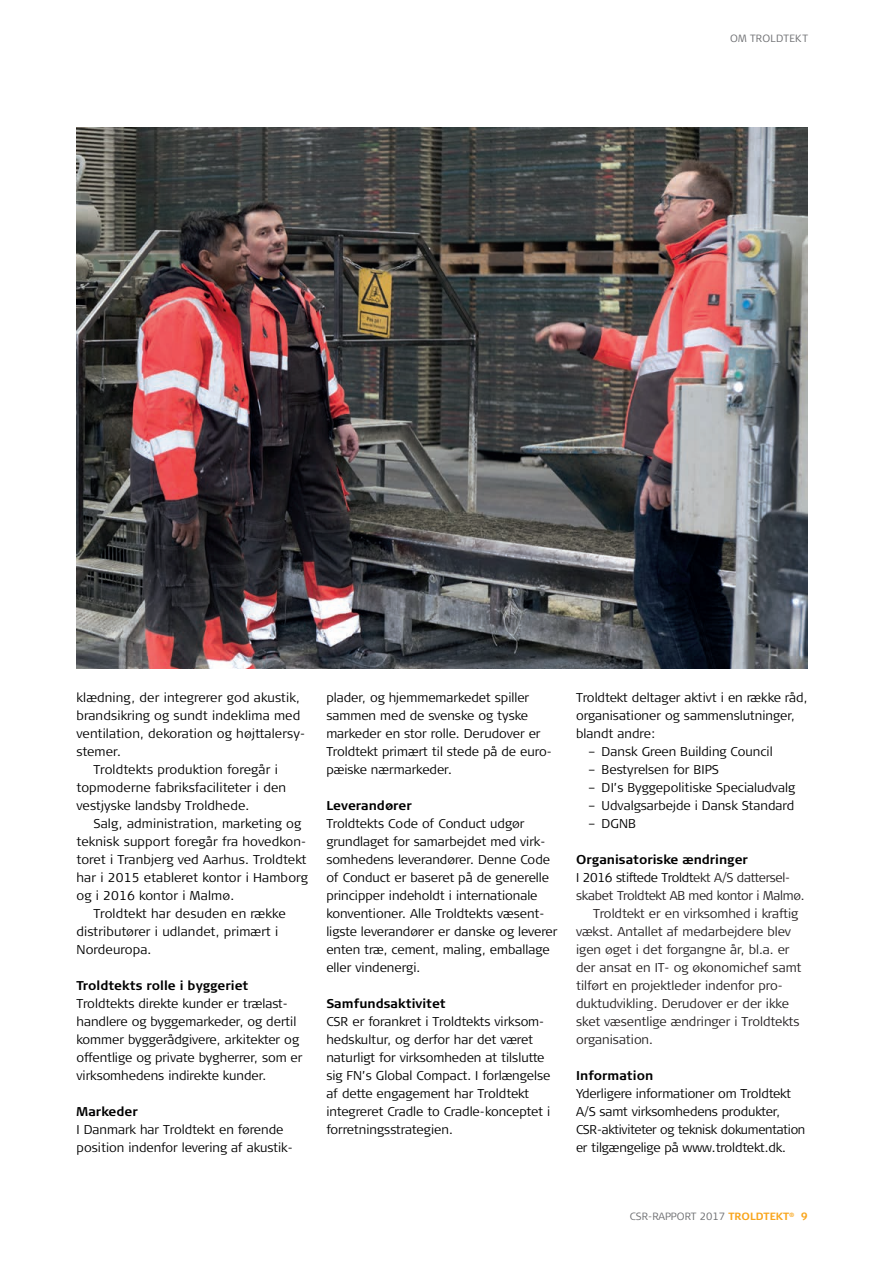
<style>
.page{position:relative;width:893px;height:1263px;background:#fff}
.page>*{position:absolute;margin:0;border:0;box-sizing:border-box;transform-origin:0 0}
.t1{font:300 12.75px/18px "Signa Column";color:#000001}
.t2{font:300 12.75px "Signa Column";color:#231f20}
.t3{font:300 12.75px/18px "Signa Column";letter-spacing:-.02em;color:#000001}
.t4{font:700 12.75px "Signa Column";color:#000001}
.t5{font:300 12.75px "Signa Column";letter-spacing:-.02em;color:#231f20}
.t6{font:300 10.5px "Signa Column";letter-spacing:.005em;color:#6c6d70}
.t7{font:300 10.5px "Signa Column";letter-spacing:.025em;color:#6c6d70}
.s1{color:#231f20}
.s2{font-weight:700;color:#f9a51b}
</style>
<div class="page">
<img style="left:77px;top:128px;width:731px;height:541px">
<p class="t7" style="left:730px;top:33px;width:79px">OM TROLDTEKT</p>
<p class="t1" style="left:77px;top:689px;width:225px">klædning, der integrerer god akustik,</p>
<p class="t1" style="left:77px;top:707px;width:225px">brandsikring og sundt indeklima med</p>
<p class="t1" style="left:77px;top:725px;width:230px">ventilation, dekoration og højttalersy-</p>
<p class="t1" style="left:77px;top:743px;width:46px">stemer.</p>
<p class="t1" style="left:94px;top:761px;width:186px">Troldtekts produktion foregår i</p>
<p class="t1" style="left:77px;top:779px;width:211px">topmoderne fabriksfaciliteter i den</p>
<p class="t1" style="left:77px;top:797px;width:174px">vestjyske landsby Troldhede.</p>
<p class="t1" style="left:94px;top:815px;width:209px">Salg, administration, marketing og</p>
<p class="t1" style="left:77px;top:833px;width:231px">teknisk support foregår fra hovedkon-</p>
<p class="t1" style="left:77px;top:851px;width:232px">toret i Tranbjerg ved Aarhus. Troldtekt</p>
<p class="t1" style="left:77px;top:869px;width:233px">har i 2015 etableret kontor i Hamborg</p>
<p class="t1" style="left:77px;top:887px;width:159px">og i 2016 kontor i Malmø.</p>
<p class="t1" style="left:94px;top:905px;width:194px">Troldtekt har desuden en række</p>
<p class="t1" style="left:77px;top:923px;width:203px">distributører i udlandet, primært i</p>
<p class="t1" style="left:77px;top:941px;width:76px">Nordeuropa.</p>
<p class="t4" style="left:77px;top:978px;width:173px">Troldtekts rolle i byggeriet</p>
<p class="t1" style="left:77px;top:995px;width:228px">Troldtekts direkte kunder er trælast&shy;handlere og byggemarkeder, og dertil kommer byggerådgivere, arkitekter og offentlige og private bygherrer, som er virksomhedens indirekte kunder.</p>
<p class="t4" style="left:77px;top:1104px;width:63px">Markeder</p>
<p class="t1" style="left:77px;top:1121px;width:218px">I Danmark har Troldtekt en førende position indenfor levering af akustik-</p>
<p class="t1" style="left:326px;top:689px;width:227px">plader, og hjemmemarkedet spiller sammen med de svenske og tyske markeder en stor rolle. Derudover er<br>Troldtekt primært til stede på de euro&shy;pæiske nærmarkeder.</p>
<p class="t4" style="left:326px;top:798px;width:87px">Leverandører</p>
<p class="t1" style="left:326px;top:815px;width:233px">Troldtekts Code of Conduct udgør grundlaget for samarbejdet med virk&shy;somhedens leverandører. Denne Code of Conduct er baseret på de generelle principper indeholdt i internationale konventioner. Alle Troldtekts væsent&shy;ligste leverandører er danske og leverer enten træ, cement, maling, emballage eller vindenergi.</p>
<p class="t4" style="left:326px;top:996px;width:121px">Samfundsaktivitet</p>
<p class="t1" style="left:326px;top:1013px;width:225px">CSR er forankret i Troldtekts virksom&shy;hedskultur, og derfor har det været naturligt for virksomheden at tilslutte sig FN’s Global Compact. I forlængelse af dette engagement har Troldtekt integreret Cradle to Cradle-konceptet i forretningsstrategien.</p>
<p class="t1" style="left:576px;top:689px;width:233px">Troldtekt deltager aktivt i en række råd, organisationer og sammenslutninger, blandt andre:</p>
<p class="t1" style="left:589px;top:743px;width:185px">– Dansk Green Building Council</p>
<p class="t1" style="left:589px;top:761px;width:131px">– Bestyrelsen for BIPS</p>
<p class="t1" style="left:589px;top:779px;width:208px">– DI’s Byggepolitiske Specialudvalg</p>
<p class="t1" style="left:589px;top:797px;width:207px">– Udvalgsarbejde i Dansk Standard</p>
<p class="t1" style="left:589px;top:815px;width:49px">– DGNB</p>
<p class="t4" style="left:576px;top:852px;width:173px">Organisatoriske ændringer</p>
<p class="t3" style="left:576px;top:869px;width:216px">I 2016 stiftede Troldt<span class="s1">ekt A/S dattersel-</span></p>
<p class="t5" style="left:576px;top:888px;width:230px">skabet Troldtekt AB med kontor i Malmø.</p>
<p class="t2" style="left:593px;top:906px;width:207px">Troldtekt er en virksomhed i kraftig</p>
<p class="t2" style="left:576px;top:924px;width:216px">vækst. Antallet af medarbejdere blev</p>
<p class="t2" style="left:576px;top:942px;width:215px">igen øget i det forgangne år, bl.a. er</p>
<p class="t2" style="left:576px;top:960px;width:227px">der ansat en IT- og økonomichef samt</p>
<p class="t2" style="left:576px;top:978px;width:208px">tilført en projektleder indenfor pro-</p>
<p class="t2" style="left:576px;top:996px;width:214px">duktudvikling. Derudover er der ikke</p>
<p class="t2" style="left:576px;top:1014px;width:225px">sket væsentlige ændringer i Troldtekts</p>
<p class="t2" style="left:576px;top:1032px;width:78px">organisation.</p>
<p class="t4" style="left:576px;top:1068px;width:79px">Information</p>
<p class="t3" style="left:576px;top:1085px;width:231px">Yderligere informationer om Troldtekt A/S samt virksomhedens produkter, CSR-aktiviteter og teknisk dokumentation er tilgængelige på www.troldtekt.dk.</p>
<p class="t6" style="left:630px;top:1210px;width:179px">CSR-RAPPORT 2017 <span class="s2">TROLDTEKT</span><sup>®</sup> <span class="s2">9</span></p>
</div>
